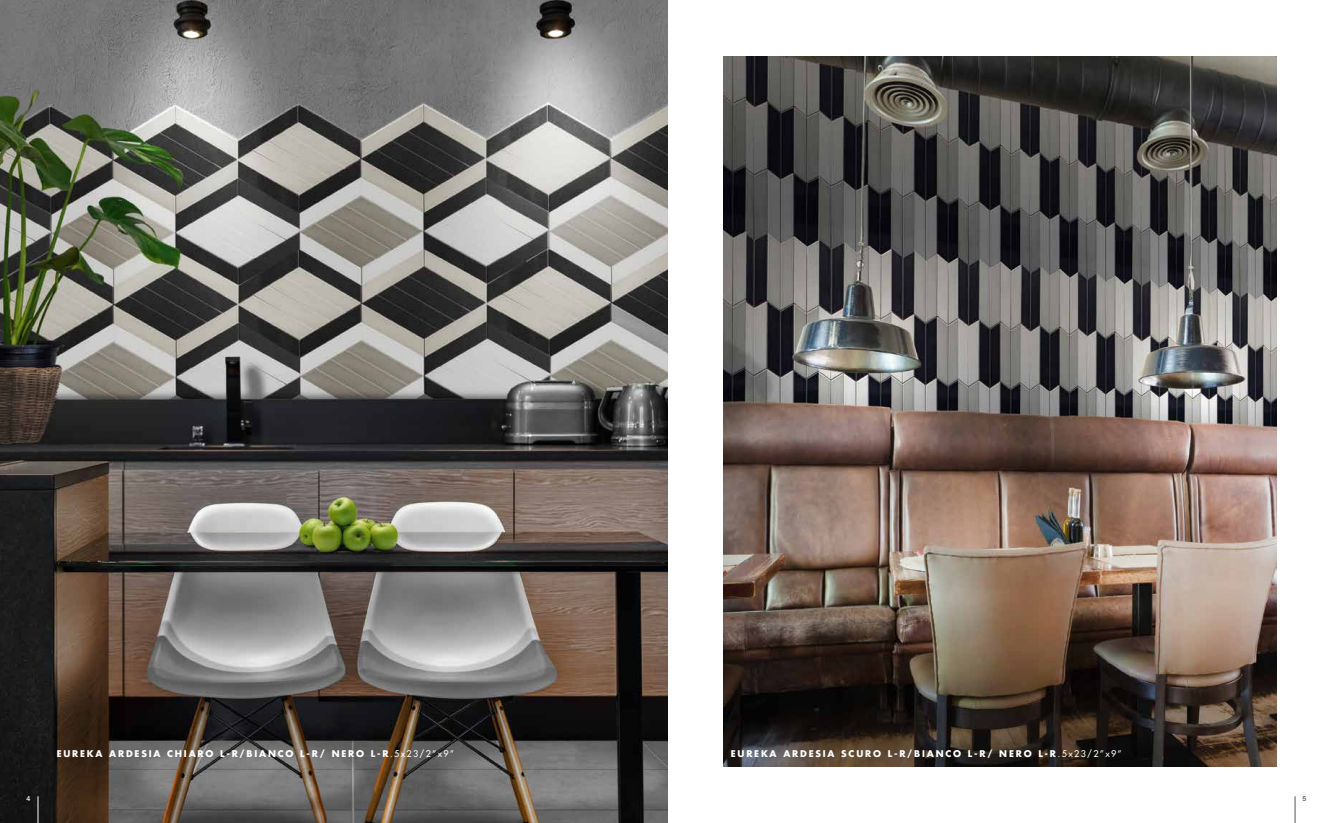
<style>
.page{position:relative;width:1333px;height:823px;background:#fff}
.page>*{position:absolute;margin:0;border:0;box-sizing:border-box;transform-origin:0 0}
.t1{font:700 9px "Futura LT";letter-spacing:.2em;color:#fff}
.t2{font:500 7px "Helvetica Neue LT Std";color:#fff}
.t3{font:500 7px "Helvetica Neue LT Std";color:#565656}
.s1{font-weight:400}
</style>
<div class="page">
<img style="left:723px;top:57px;width:553px;height:708px">
<img style="left:0;top:0;width:668px;height:822px">
<svg style="left:1294px;top:796px;width:1px;height:26px"></svg>
<svg style="left:37px;top:795px;width:1px;height:27px"></svg>
<p class="t1" style="left:57px;top:747px;width:399px">EUREKA ARDESIA CHIARO L-R/BIANCO L-R/ NERO L-R<span class="s1">.5x23/2”x9”</span></p>
<p class="t1" style="left:730px;top:747px;width:392px">EUREKA ARDESIA SCURO L-R/BIANCO L-R/ NERO L-R<span class="s1">.5x23/2”x9”</span></p>
<p class="t2" style="left:27px;top:794px;width:5px">4</p>
<p class="t3" style="left:1302px;top:794px;width:5px">5</p>
</div>
